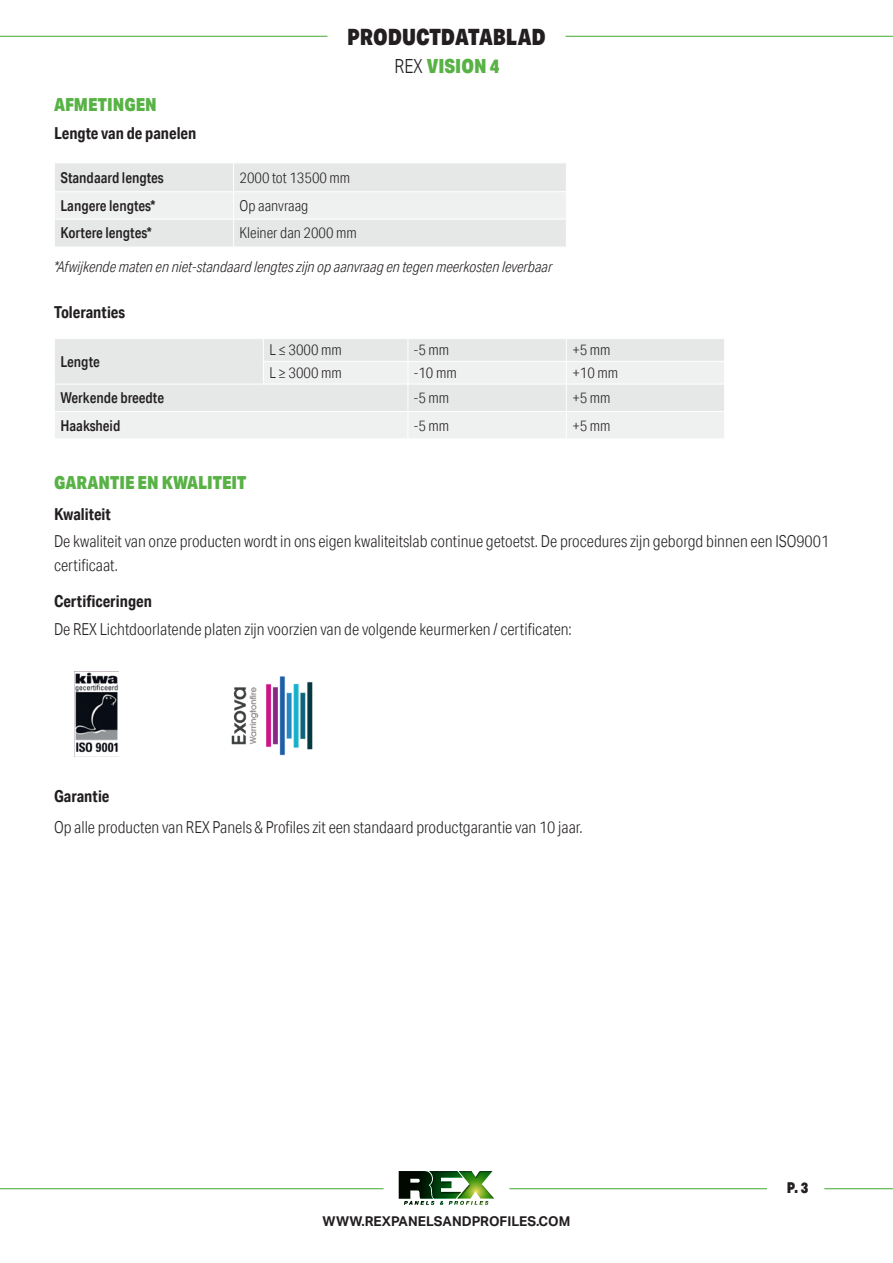
<style>
.page{position:relative;width:893px;height:1263px;background:#fff}
.page>*{position:absolute;margin:0;border:0;box-sizing:border-box;transform-origin:0 0}
.t1{font:900 22.5px "Aktiv Grotesk Cd";color:#231f20}
.t2{font:900 19.5px "Aktiv Grotesk Cd";color:#58b246}
.t3{font:900 18px "Aktiv Grotesk Cd";color:#58b246}
.t4{font:300 16.5px/24px "Aktiv Grotesk Cd";color:#231f20}
.t5{font:700 16.5px "Aktiv Grotesk Cd";color:#231f20}
.t6{font:300 15px "Aktiv Grotesk Cd";color:#231f20}
.t7{font:italic 300 15px "Aktiv Grotesk Cd";color:#231f20}
.t8{font:500 15px "Aktiv Grotesk Cd";color:#231f20}
.t9{font:900 15px "Aktiv Grotesk Cd";color:#231f20}
.t10{font:700 13.5px "Aktiv Grotesk";color:#231f20}
.s1{font-weight:300;color:#231f20}
</style>
<div class="page">
<svg style="left:399px;top:1171px;width:95px;height:34px"></svg>
<hr style="left:566px;top:36px;width:327px;height:1px;background:#58b246">
<hr style="left:0;top:36px;width:327px;height:1px;background:#58b246">
<hr style="left:0;top:1188px;width:384px;height:1px;background:#58b246">
<hr style="left:509px;top:1188px;width:258px;height:1px;background:#58b246">
<hr style="left:824px;top:1188px;width:69px;height:1px;background:#58b246">
<svg style="left:55px;top:163px;width:511px;height:84px"></svg>
<div style="left:55px;top:339px;width:669px;height:22px;background:#e5e8e7"></div>
<svg style="left:55px;top:361px;width:669px;height:77px;fill:#eff0f0"></svg>
<hr style="left:263px;top:361px;width:145px;height:1px;background:#fff">
<svg style="left:263px;top:339px;width:1px;height:45px"></svg>
<hr style="left:408px;top:361px;width:158px;height:1px;background:#fff">
<hr style="left:566px;top:361px;width:159px;height:1px;background:#fff">
<hr style="left:54px;top:384px;width:209px;height:1px;background:#fff">
<hr style="left:263px;top:384px;width:145px;height:1px;background:#fff">
<hr style="left:408px;top:384px;width:158px;height:1px;background:#fff">
<hr style="left:566px;top:384px;width:159px;height:1px;background:#fff">
<hr style="left:54px;top:411px;width:209px;height:1px;background:#fff">
<hr style="left:263px;top:411px;width:145px;height:1px;background:#fff">
<hr style="left:408px;top:411px;width:158px;height:1px;background:#fff">
<svg style="left:408px;top:339px;width:1px;height:99px"></svg>
<hr style="left:566px;top:411px;width:159px;height:1px;background:#fff">
<svg style="left:566px;top:339px;width:1px;height:99px"></svg>
<img style="left:231px;top:676px;width:82px;height:80px">
<img style="left:74px;top:672px;width:45px;height:85px">
<h1 class="t1" style="left:347px;top:23px;width:200px">PRODUCTDATABLAD</h1>
<p class="t3" style="left:54px;top:93px;width:104px">AFMETINGEN</p>
<p class="t5" style="left:54px;top:123px;width:144px">Lengte van de panelen</p>
<p class="t8" style="left:60px;top:168px;width:105px">Standaard lengtes</p>
<p class="t6" style="left:240px;top:169px;width:112px">2000 tot 13500 mm</p>
<p class="t8" style="left:60px;top:196px;width:97px">Langere lengtes*</p>
<p class="t6" style="left:240px;top:197px;width:70px">Op aanvraag</p>
<p class="t8" style="left:60px;top:224px;width:93px">Kortere lengtes*</p>
<p class="t6" style="left:240px;top:224px;width:119px">Kleiner dan 2000 mm</p>
<p class="t2" style="left:394px;top:54px;width:107px"><span class="s1">REX</span> VISION 4</p>
<p class="t7" style="left:54px;top:258px;width:500px">*Afwijkende maten en niet-standaard lengtes zijn op aanvraag en tegen meerkosten leverbaar</p>
<p class="t5" style="left:54px;top:302px;width:73px">Toleranties</p>
<p class="t8" style="left:60px;top:352px;width:41px">Lengte</p>
<p class="t6" style="left:269px;top:341px;width:74px">L ≤ 3000 mm</p>
<p class="t6" style="left:414px;top:341px;width:37px">-5 mm</p>
<p class="t6" style="left:572px;top:341px;width:40px">+5 mm</p>
<p class="t6" style="left:269px;top:364px;width:74px">L ≥ 3000 mm</p>
<p class="t6" style="left:414px;top:364px;width:44px">-10 mm</p>
<p class="t6" style="left:572px;top:364px;width:47px">+10 mm</p>
<p class="t8" style="left:60px;top:389px;width:105px">Werkende breedte</p>
<p class="t6" style="left:414px;top:389px;width:37px">-5 mm</p>
<p class="t6" style="left:572px;top:389px;width:40px">+5 mm</p>
<p class="t8" style="left:60px;top:416px;width:62px">Haaksheid</p>
<p class="t6" style="left:414px;top:417px;width:37px">-5 mm</p>
<p class="t6" style="left:572px;top:417px;width:40px">+5 mm</p>
<p class="t3" style="left:54px;top:471px;width:194px">GARANTIE EN KWALITEIT</p>
<p class="t5" style="left:54px;top:504px;width:58px">Kwaliteit</p>
<p class="t4" style="left:54px;top:529px;width:777px">De kwaliteit van onze producten wordt in ons eigen kwaliteitslab continue getoetst. De procedures zijn geborgd binnen een ISO9001 certificaat.</p>
<p class="t5" style="left:54px;top:591px;width:99px">Certificeringen</p>
<p class="t4" style="left:54px;top:617px;width:519px">De REX Lichtdoorlatende platen zijn voorzien van de volgende keurmerken / certificaten:</p>
<p class="t5" style="left:54px;top:786px;width:57px">Garantie</p>
<p class="t4" style="left:54px;top:815px;width:530px">Op alle producten van REX Panels &amp; Profiles zit een standaard productgarantie van 10 jaar.</p>
<p class="t10" style="left:323px;top:1213px;width:249px">WWW.REXPANELSANDPROFILES.COM</p>
<p class="t9" style="left:787px;top:1178px;width:23px">P. 3</p>
</div>
